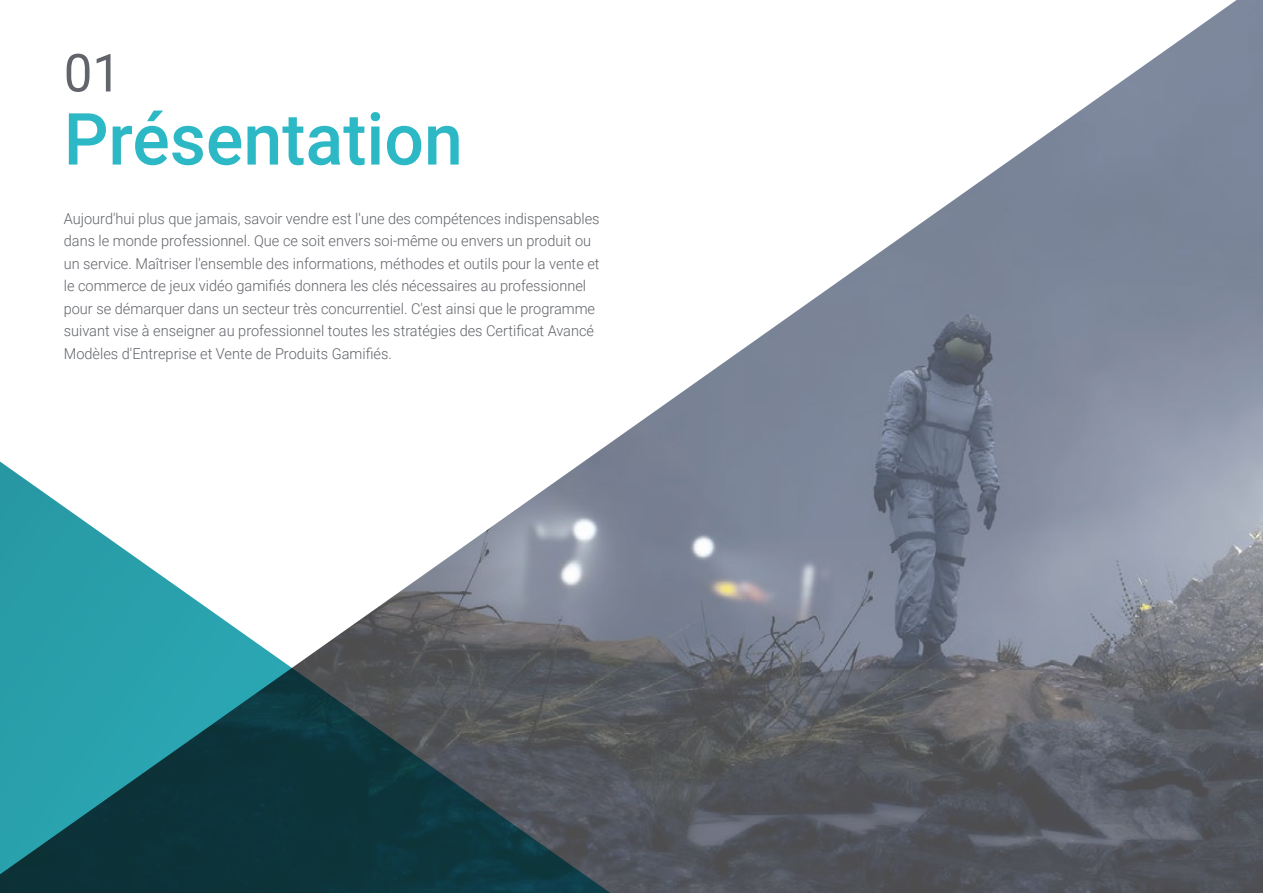
<style>
.page{position:relative;width:1263px;height:893px;background:#fff}
.page>*{position:absolute;margin:0;border:0;box-sizing:border-box;transform-origin:0 0}
.t1{font:500 72px "Roboto";color:#2db8c5}
.t2{font:52.5px "Roboto";color:#61646a}
.t3{font:300 15px/22.5px "Roboto";color:#61646a}
</style>
<div class="page">
<img style="left:606px;top:0;width:657px;height:893px">
<svg style="left:0;top:446px;width:640px;height:447px"></svg>
<h2 class="t2" style="left:64px;top:36px;width:59px">01</h2>
<h1 class="t1" style="left:64px;top:89px;width:401px">Présentation</h1>
<p class="t3" style="left:64px;top:207px;width:537px">Aujourd'hui plus que jamais, savoir vendre est l'une des compétences indispensables dans le monde professionnel. Que ce soit envers soi-même ou envers un produit ou un service. Maîtriser l'ensemble des informations, méthodes et outils pour la vente et le commerce de jeux vidéo gamifiés donnera les clés nécessaires au professionnel pour se démarquer dans un secteur très concurrentiel. C'est ainsi que le programme suivant vise à enseigner au professionnel toutes les stratégies des Certificat Avancé Modèles d'Entreprise et Vente de Produits Gamifiés.</p>
</div>
